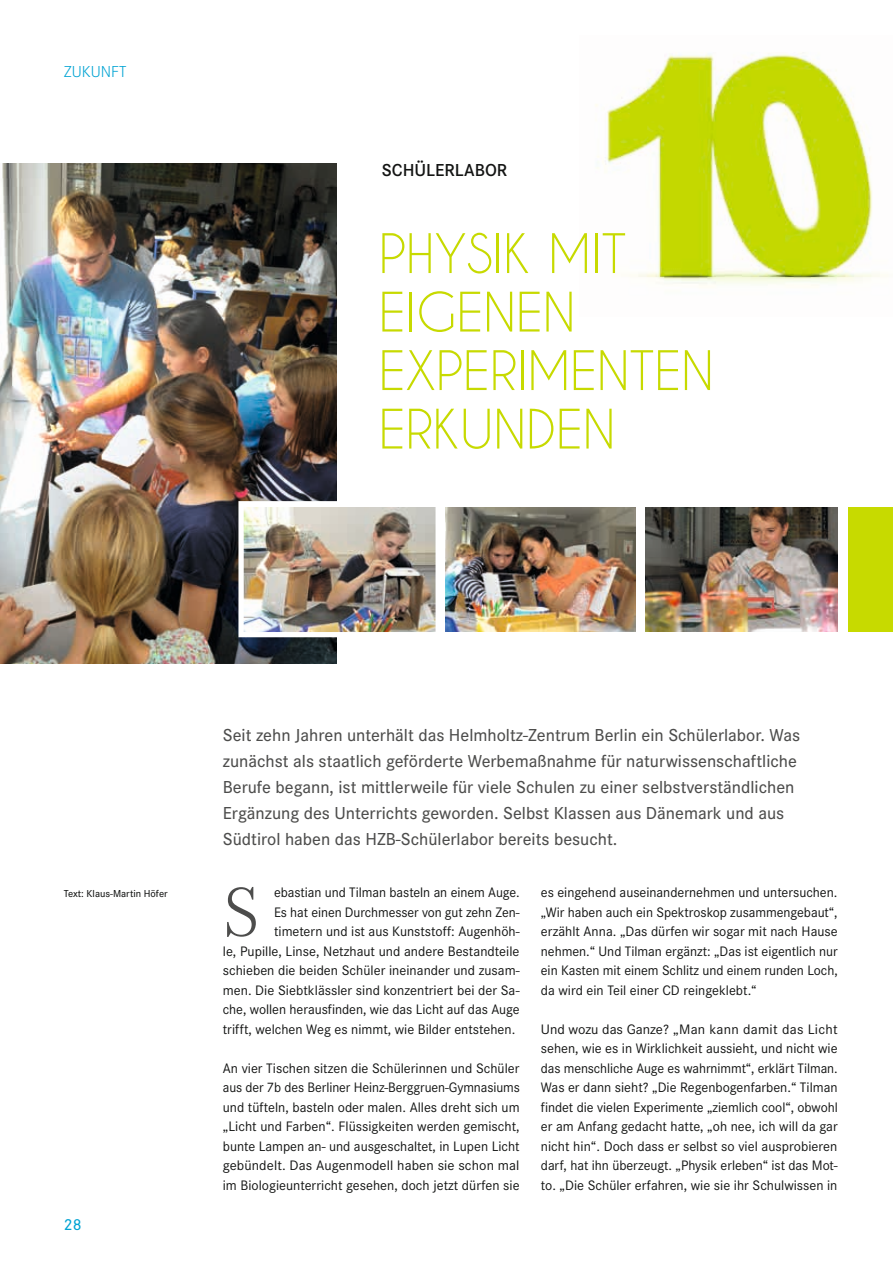
<style>
.page{position:relative;width:893px;height:1263px;background:#fff}
.page>*{position:absolute;margin:0;border:0;box-sizing:border-box;transform-origin:0 0}
.t1{font:300 72.6px "Corporate A";color:#4d4d4c}
.t2{font:51px/58.5px "Caviar Dreams";color:#c7da00}
.t3{font:500 18px/26px "Corporate S";color:#4d4d4c}
.t4{font:600 18px "Corporate S";color:#131413}
.t5{font:300 16.5px "Corporate S";color:#00a3d3}
.t6{font:500 16.5px "Corporate S";color:#00a3d3}
.t7{font:14.25px/19.5px "Corporate S";color:#131413;text-align:justify}
.t8{font:500 10.5px "Corporate S";color:#131413}
</style>
<div class="page">
<img style="left:595px;top:52px;width:293px;height:234px">
<img style="left:0;top:163px;width:337px;height:500px">
<img style="left:236px;top:498px;width:200px;height:142px">
<img style="left:445px;top:507px;width:190px;height:124px">
<img style="left:646px;top:507px;width:192px;height:124px">
<div style="left:848px;top:507px;width:45px;height:124px;background:#c7da00"></div>
<p class="t5" style="left:64px;top:62px;width:64px">ZUKUNFT</p>
<p class="t4" style="left:382px;top:159px;width:127px">SCHÜLERLABOR</p>
<h2 class="t2" style="left:379px;top:223px;width:337px">PHYSIK MIT<br>EIGENEN<br>EXPERIMENTEN<br>ERKUNDEN</h2>
<p class="t8" style="left:64px;top:888px;width:105px">Text: Klaus-Martin Höfer</p>
<p class="t6" style="left:64px;top:1215px;width:19px">28</p>
<p class="t3" style="left:223px;top:722px;width:579px">Seit zehn Jahren unterhält das Helmholtz-Zentrum Berlin ein Schülerlabor. Was zunächst als staatlich geförderte Werbemaßnahme für naturwissenschaftliche Berufe begann, ist mittlerweile für viele Schulen zu einer selbstverständlichen Ergänzung des Unterrichts geworden. Selbst Klassen aus Dänemark und aus Südtirol haben das HZB-Schülerlabor bereits besucht.</p>
<h1 class="t1" style="left:223px;top:872px;width:38px">S</h1>
<p class="t7" style="left:274px;top:883px;width:247px">ebastian und Tilman basteln an einem Auge.</p>
<p class="t7" style="left:274px;top:902px;width:247px">Es hat einen Durchmesser von gut zehn Zen-</p>
<p class="t7" style="left:274px;top:922px;width:247px">timetern und ist aus Kunststoff: Augenhöh-</p>
<p class="t7" style="left:223px;top:941px;width:298px">le, Pupille, Linse, Netzhaut und andere Bestandteile</p>
<p class="t7" style="left:223px;top:961px;width:298px">schieben die beiden Schüler ineinander und zusam-</p>
<p class="t7" style="left:223px;top:980px;width:298px">men. Die Siebtklässler sind konzentriert bei der Sa-</p>
<p class="t7" style="left:223px;top:1000px;width:298px">che, wollen herausfinden, wie das Licht auf das Auge</p>
<p class="t7" style="left:223px;top:1019px;width:294px">trifft, welchen Weg es nimmt, wie Bilder entstehen.</p>
<p class="t7" style="left:223px;top:1058px;width:298px">An vier Tischen sitzen die Schülerinnen und Schüler aus der 7b des Berliner Heinz-Berggruen-Gymnasiums und tüfteln, basteln oder malen. Alles dreht sich um „Licht und Farben“. Flüssigkeiten werden gemischt, bunte Lampen an- und ausgeschaltet, in Lupen Licht gebündelt. Das Augenmodell haben sie schon mal im Biologieunterricht gesehen, doch jetzt dürfen sie</p>
<p class="t7" style="left:541px;top:883px;width:298px">es eingehend auseinandernehmen und untersuchen. „Wir haben auch ein Spektroskop zusammengebaut“, erzählt Anna. „Das dürfen wir sogar mit nach Hause nehmen.“ Und Tilman ergänzt: „Das ist eigentlich nur ein Kasten mit einem Schlitz und einem runden Loch, da wird ein Teil einer CD reingeklebt.“</p>
<p class="t7" style="left:541px;top:1019px;width:298px">Und wozu das Ganze? „Man kann damit das Licht sehen, wie es in Wirklichkeit aussieht, und nicht wie das menschliche Auge es wahrnimmt“, erklärt Tilman.<br>Was er dann sieht? „Die Regenbogenfarben.“ Tilman findet die vielen Experimente „ziemlich cool“, obwohl er am Anfang gedacht hatte, „oh nee, ich will da gar nicht hin“. Doch dass er selbst so viel ausprobieren darf, hat ihn überzeugt. „Physik erleben“ ist das Mot&shy;to. „Die Schüler erfahren, wie sie ihr Schulwissen in</p>
</div>
